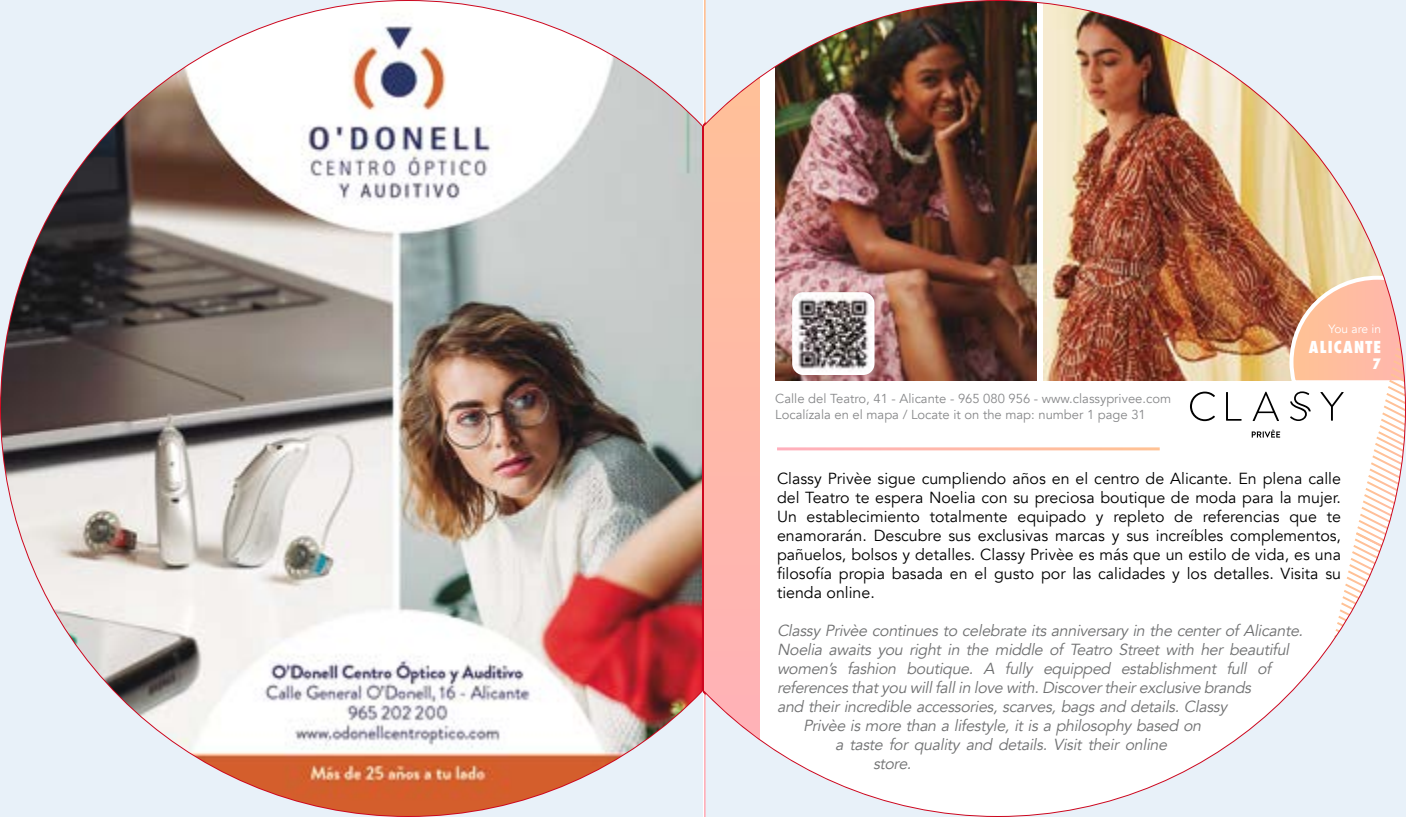
<style>
.page{position:relative;width:1406px;height:817px;background:#fff}
.page>*{position:absolute;margin:0;border:0;box-sizing:border-box;transform-origin:0 0}
.t1{font:italic 16px "Avenir";letter-spacing:-.02em;color:#707172}
.t2{font:16px/19px "Avenir";color:#000;text-align:justify}
.t3{font:800 condensed 16px "Futura";letter-spacing:.075em;color:#fff}
.t4{font:800 condensed 14px "Futura";color:#fff}
.t5{font:13px/16px "Avenir";color:#87888a}
.t6{font:12px "Avenir";color:#fff}
</style>
<div class="page">
<img style="left:706px;top:0;width:700px;height:816px">
<img style="left:0;top:0;width:703px;height:816px">
<p class="t5" style="left:775px;top:390px;width:397px">Calle del Teatro, 41 - Alicante - 965 080 956 - www.classyprivee.com<br>Localízala en el mapa / Locate it on the map: number 1 page 31</p>
<p class="t6" style="left:1329px;top:321px;width:54px">You are in</p>
<p class="t4" style="left:1373px;top:354px;width:10px">7</p>
<p class="t3" style="left:1309px;top:336px;width:74px">ALICANTE</p>
<p class="t2" style="left:777px;top:468px;width:566px">Classy Privèe sigue cumpliendo años en el centro de Alicante. En plena calle del Teatro te espera Noelia con su preciosa boutique de moda para la mujer.<br>Un establecimiento totalmente equipado y repleto de referencias que te enamorarán. Descubre sus exclusivas marcas y sus increíbles complementos, pañuelos, bolsos y detalles. Classy Privèe es más que un estilo de vida, es una filosofía propia basada en el gusto por las calidades y los detalles. Visita su tienda online.</p>
<p class="t1" style="left:777px;top:620px;width:531px">Classy Privèe continues to celebrate its anniversary in the center of Alicante.</p>
<p class="t1" style="left:777px;top:639px;width:517px">Noelia awaits you right in the middle of Teatro Street with her beautiful</p>
<p class="t1" style="left:777px;top:658px;width:496px">women’s fashion boutique. A fully equipped establishment full of</p>
<p class="t1" style="left:777px;top:677px;width:479px">referencesthatyou willfallin love with.Discovertheirexclusive brands</p>
<p class="t1" style="left:777px;top:696px;width:455px">and their incredible accessories, scarves, bags and details. Classy</p>
<p class="t1" style="left:803px;top:715px;width:403px">Privèe is more than a lifestyle, it is a philosophy based on</p>
<p class="t1" style="left:835px;top:734px;width:337px">a taste for quality and details. Visit their online</p>
<p class="t1" style="left:873px;top:753px;width:43px">store.</p>
</div>
